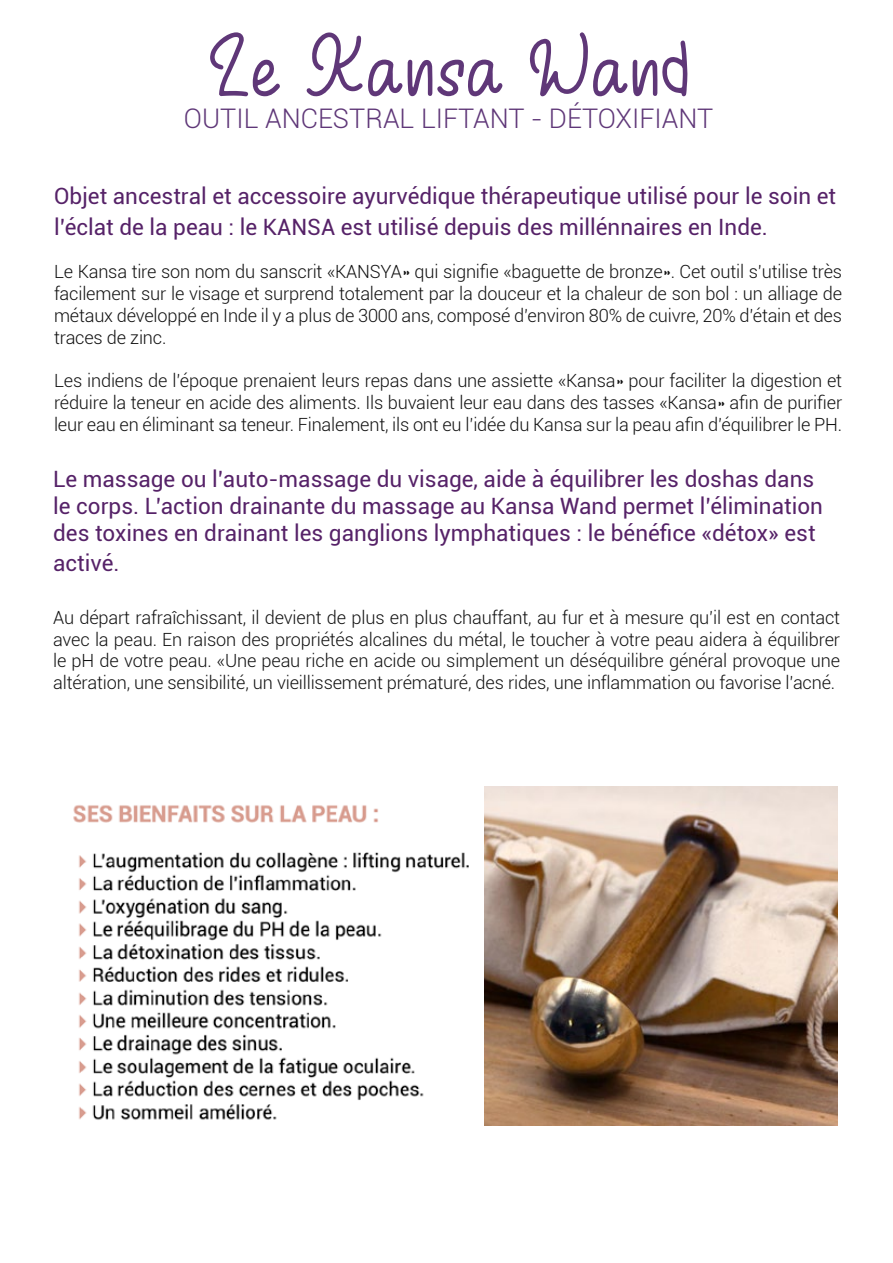
<style>
.page{position:relative;width:893px;height:1263px;background:#fff}
.page>*{position:absolute;margin:0;border:0;box-sizing:border-box;transform-origin:0 0}
.t1{font:91.5px "Relaxing";color:#5f3778}
.t2{font:300 27px "Roboto";color:#5f3778}
.t3{font:22.5px/27px "Roboto";color:#562268}
.t4{font:300 18.15px/21.8px "Roboto";letter-spacing:-.01em;color:#121212;text-align:justify}
</style>
<div class="page">
<img style="left:485px;top:787px;width:352px;height:338px">
<img style="left:73px;top:805px;width:396px;height:315px">
<h1 class="t1" style="left:208px;top:32px;width:483px">Le Kansa Wand</h1>
<h2 class="t2" style="left:184px;top:99px;width:531px">OUTIL ANCESTRAL LIFTANT - DÉTOXIFIANT</h2>
<p class="t3" style="left:54px;top:180px;width:784px;line-height:30.6px">Objet ancestral et accessoire ayurvédique thérapeutique utilisé pour le soin et l’éclat de la peau : le KANSA est utilisé depuis des millénnaires en Inde.</p>
<p class="t4" style="left:54px;top:260px;width:790px">Le Kansa tire son nom du sanscrit «KANSYA» qui signifie «baguette de bronze». Cet outil s’utilise très facilement sur le visage et surprend totalement par la douceur et la chaleur de son bol : un alliage de métaux développé en Inde il y a plus de 3000 ans, composé d’environ 80% de cuivre, 20% d’étain et des traces de zinc.</p>
<p class="t4" style="left:54px;top:369px;width:790px">Les indiens de l’époque prenaient leurs repas dans une assiette «Kansa» pour faciliter la digestion et réduire la teneur en acide des aliments. Ils buvaient leur eau dans des tasses «Kansa» afin de purifier leur eau en éliminant sa teneur. Finalement, ils ont eu l’idée du Kansa sur la peau afin d’équilibrer le PH.</p>
<p class="t3" style="left:53px;top:464px;width:771px">Le massage ou l’auto-massage du visage, aide à équilibrer les doshas dans le corps. L’action drainante du massage au Kansa Wand permet l’élimination des toxines en drainant les ganglions lymphatiques : le bénéfice «détox» est</p>
<p class="t3" style="left:53px;top:549px;width:68px">activé.</p>
<p class="t4" style="left:53px;top:606px;width:788px">Au départ rafraîchissant, il devient de plus en plus chauffant, au fur et à mesure qu’il est en contact avec la peau. En raison des propriétés alcalines du métal, le toucher à votre peau aidera à équilibrer le pH de votre peau. «Une peau riche en acide ou simplement un déséquilibre général provoque une altération, une sensibilité, un vieillissement prématuré, des rides, une inflammation ou favorise l’acné.</p>
</div>
